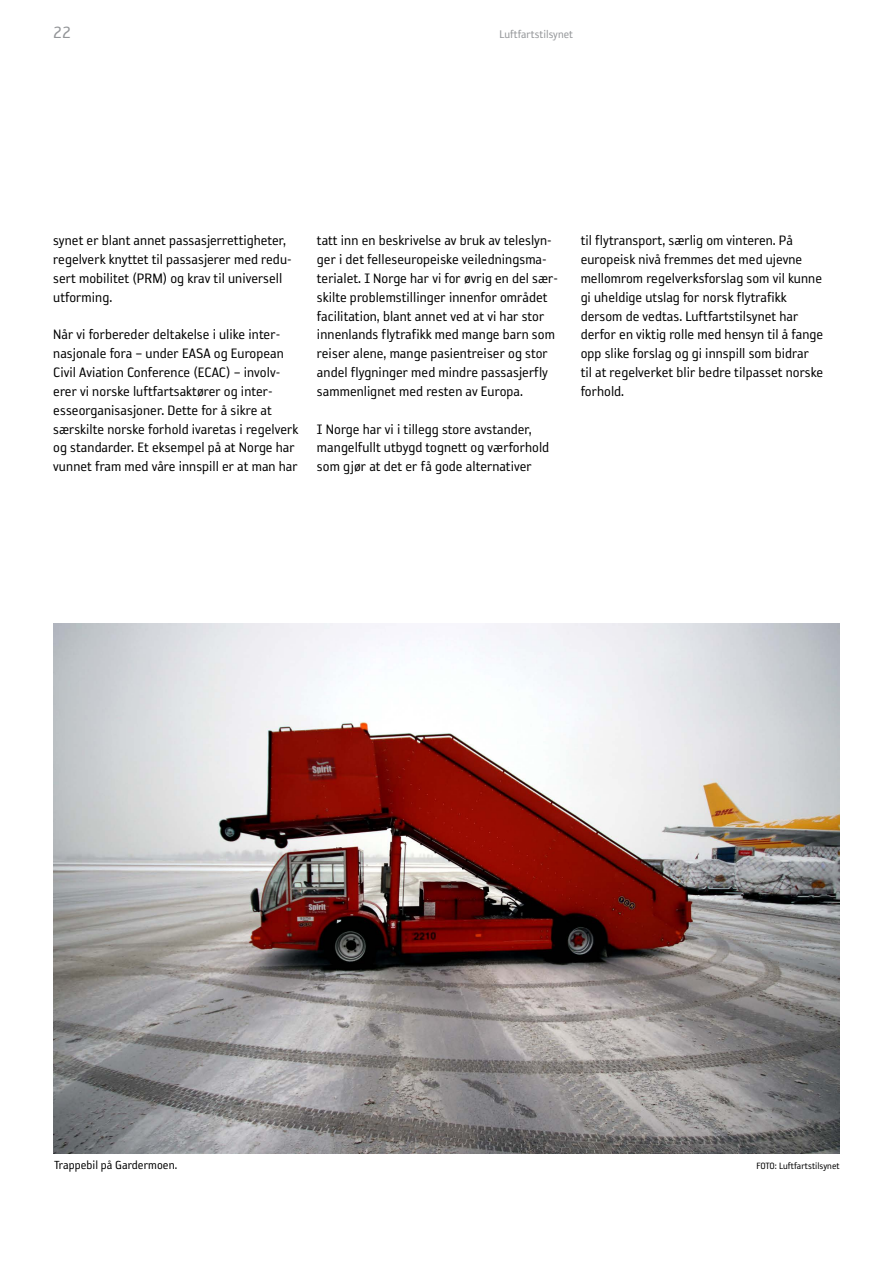
<style>
.page{position:relative;width:893px;height:1263px;background:#fff}
.page>*{position:absolute;margin:0;border:0;box-sizing:border-box;transform-origin:0 0}
.t1{font:18.75px "Reykjavik One OT A Gauge";color:#939598}
.t2{font:15.75px/18.9px "Reykjavik One OT A Gauge";color:#000}
.t3{font:13.5px "Reykjavik One OT A Gauge";color:#000}
.t4{font:12.75px "Reykjavik One OT A Gauge";color:#939598}
.t5{font:10.5px "Reykjavik One OT A Gauge";color:#000}
</style>
<div class="page">
<img style="left:54px;top:623px;width:786px;height:531px">
<p class="t1" style="left:53px;top:23px;width:19px">22</p>
<p class="t4" style="left:499px;top:27px;width:75px">Luftfartstilsynet</p>
<p class="t2" style="left:53px;top:231px;width:240px">synet er blant annet passasjerrettigheter, regelverk knyttet til passasjerer med redu&shy;sert mobilitet (PRM) og krav til universell utforming.</p>
<p class="t2" style="left:53px;top:325px;width:247px">Når vi forbereder deltakelse i ulike inter&shy;nasjonale fora – under EASA og European Civil Aviation Conference (ECAC) – involv&shy;erer vi norske luftfartsaktører og inter&shy;esseorganisasjoner. Dette for å sikre at særskilte norske forhold ivaretas i regelverk og standarder. Et eksempel på at Norge har vunnet fram med våre innspill er at man har</p>
<p class="t2" style="left:317px;top:231px;width:243px">tatt inn en beskrivelse av bruk av teleslyn&shy;ger i det felleseuropeiske veiledningsma&shy;terialet. I Norge har vi for øvrig en del sær&shy;skilte problemstillinger innenfor området facilitation, blant annet ved at vi har stor innenlands flytrafikk med mange barn som reiser alene, mange pasientreiser og stor andel flygninger med mindre passasjerfly sammenlignet med resten av Europa.</p>
<p class="t2" style="left:317px;top:419px;width:234px">I Norge har vi i tillegg store avstander, mangelfullt utbygd tognett og værforhold som gjør at det er få gode alternativer</p>
<p class="t2" style="left:581px;top:231px;width:244px">til flytransport, særlig om vinteren. På europeisk nivå fremmes det med ujevne mellomrom regelverksforslag som vil kunne gi uheldige utslag for norsk flytrafikk dersom de vedtas. Luftfartstilsynet har derfor en viktig rolle med hensyn til å fange opp slike forslag og gi innspill som bidrar til at regelverket blir bedre tilpasset norske forhold.</p>
<p class="t3" style="left:54px;top:1158px;width:125px">Trappebil på Gardermoen.</p>
<p class="t5" style="left:756px;top:1160px;width:85px">FOTO: Luftfartstilsynet</p>
</div>
